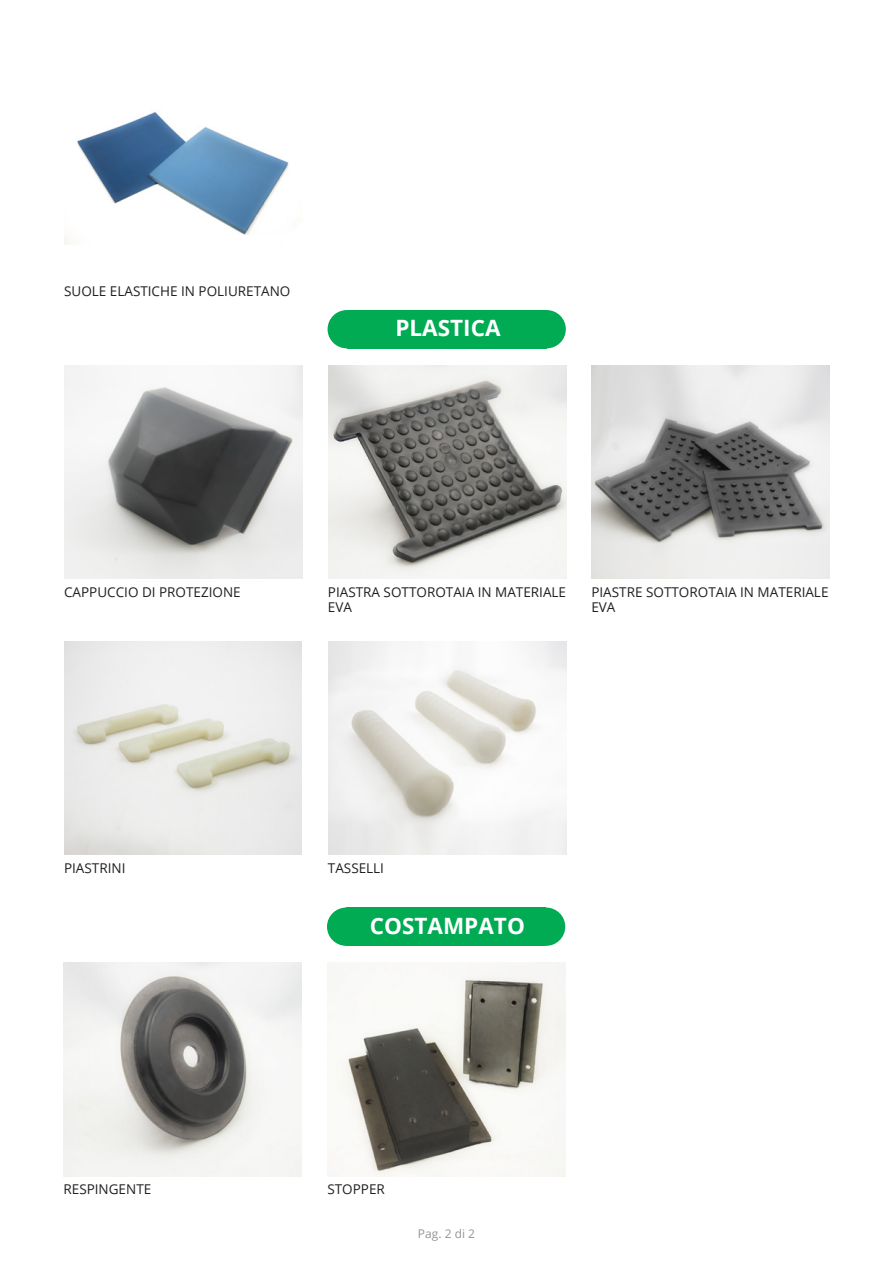
<style>
.page{position:relative;width:893px;height:1263px;background:#fff}
.page>*{position:absolute;margin:0;border:0;box-sizing:border-box;transform-origin:0 0}
.t1{font:700 22.5px "Open Sans";color:#fff}
.t2{font:13.5px/15px "Open Sans";color:#231f20}
.t3{font:12px "Open Sans";color:#939598}
</style>
<div class="page">
<img style="left:328px;top:365px;width:238px;height:214px">
<img style="left:328px;top:641px;width:238px;height:214px">
<img style="left:591px;top:365px;width:239px;height:214px">
<img style="left:64px;top:365px;width:238px;height:214px">
<img style="left:65px;top:641px;width:237px;height:214px">
<div style="left:347px;top:310px;width:200px;height:38px;background:#00ab54"></div>
<div style="left:528px;top:310px;width:38px;height:38px;background:#00ab54;border-radius:50%"></div>
<div style="left:328px;top:310px;width:38px;height:38px;background:#00ab54;border-radius:50%"></div>
<img style="left:327px;top:962px;width:239px;height:214px">
<img style="left:64px;top:962px;width:238px;height:214px">
<div style="left:346px;top:907px;width:200px;height:39px;background:#00ab54"></div>
<div style="left:527px;top:907px;width:38px;height:39px;background:#00ab54;border-radius:50%"></div>
<div style="left:327px;top:907px;width:38px;height:39px;background:#00ab54;border-radius:50%"></div>
<img style="left:64px;top:111px;width:225px;height:134px">
<p class="t2" style="left:64px;top:283px;width:228px">SUOLE ELASTICHE IN POLIURETANO</p>
<h1 class="t1" style="left:395px;top:312px;width:107px">PLASTICA</h1>
<p class="t2" style="left:64px;top:584px;width:178px">CAPPUCCIO DI PROTEZIONE</p>
<p class="t2" style="left:328px;top:584px;width:240px">PIASTRA SOTTOROTAIA IN MATERIALE<br>EVA</p>
<p class="t2" style="left:591px;top:584px;width:239px">PIASTRE SOTTOROTAIA IN MATERIALE<br>EVA</p>
<p class="t2" style="left:64px;top:860px;width:63px">PIASTRINI</p>
<p class="t2" style="left:328px;top:860px;width:58px">TASSELLI</p>
<h1 class="t1" style="left:370px;top:910px;width:157px">COSTAMPATO</h1>
<p class="t2" style="left:63px;top:1182px;width:89px">RESPINGENTE</p>
<p class="t2" style="left:327px;top:1182px;width:59px">STOPPER</p>
<p class="t3" style="left:418px;top:1225px;width:59px">Pag. 2 di 2</p>
</div>
